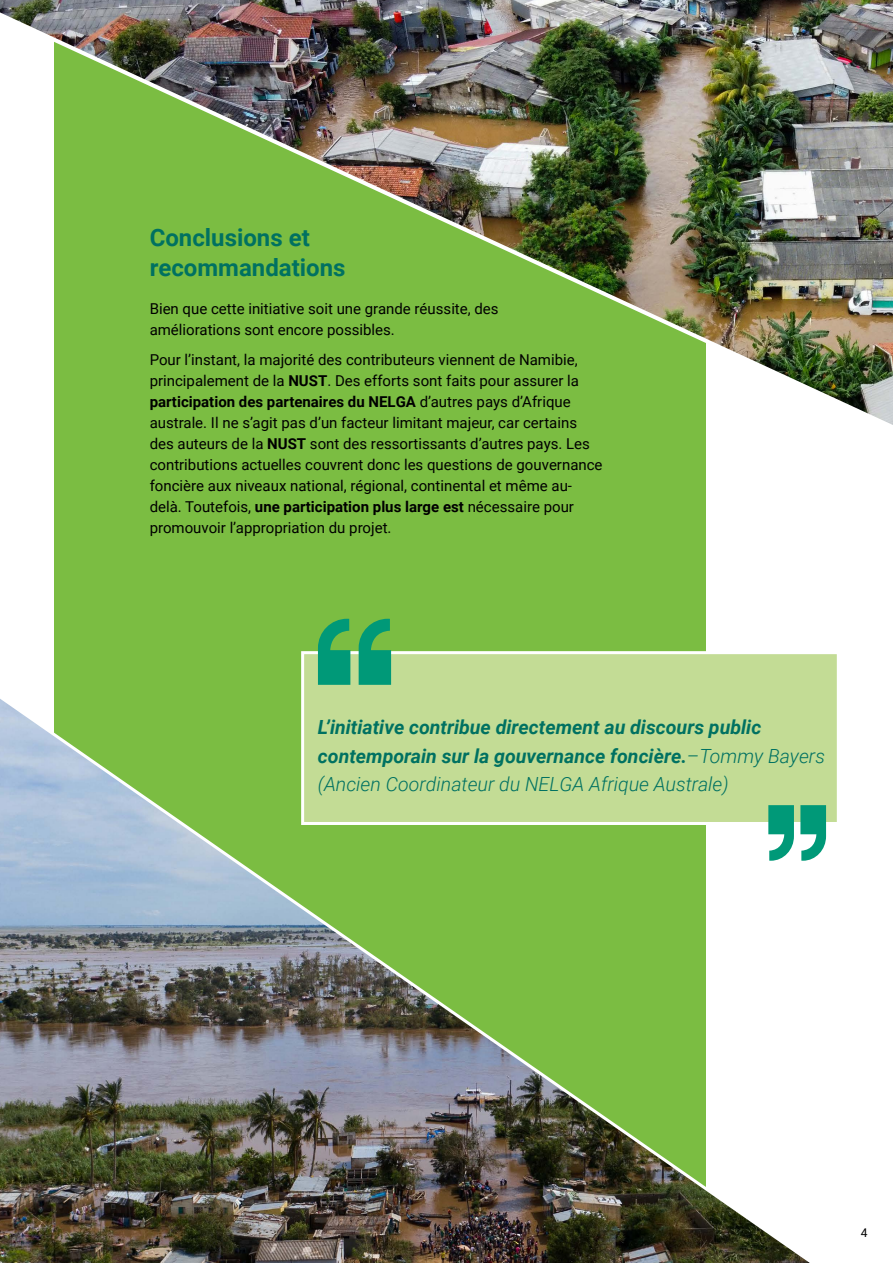
<style>
.page{position:relative;width:893px;height:1263px;background:#fff}
.page>*{position:absolute;margin:0;border:0;box-sizing:border-box;transform-origin:0 0}
.t1{font:700 24px/30px "Roboto";color:#007161}
.t2{font:italic 700 19.5px/28.5px "Roboto";color:#007161}
.t3{font:15px/21px "Roboto";color:#000}
.t4{font:12px "Roboto";color:#000}
.s1{font-weight:700}
.s2{font-weight:300}
</style>
<div class="page">
<div style="left:54px;top:0;width:652px;height:1263px;background:#7bbd42"></div>
<img style="left:0;top:0;width:893px;height:425px">
<img style="left:0;top:644px;width:827px;height:619px">
<div style="left:301px;top:651px;width:539px;height:174px;background:#c3dc95;border:3px solid #fff"></div>
<svg style="left:318px;top:619px;width:32px;height:66px"></svg>
<svg style="left:359px;top:619px;width:32px;height:66px"></svg>
<svg style="left:800px;top:805px;width:26px;height:56px"></svg>
<svg style="left:768px;top:805px;width:26px;height:56px"></svg>
<h1 class="t1" style="left:150px;top:222px;width:197px">Conclusions et recommandations</h1>
<p class="t3" style="left:150px;top:298px;width:350px">Bien que cette initiative soit une grande réussite, des améliorations sont encore possibles.</p>
<p class="t3" style="left:150px;top:348px;width:454px">Pour l’instant, la majorité des contributeurs viennent de Namibie, principalement de la <span class="s1">NUST</span>. Des efforts sont faits pour assurer la <span class="s1">participation des partenaires du NELGA</span> d’autres pays d’Afrique australe. Il ne s’agit pas d’un facteur limitant majeur, car certains des auteurs de la <span class="s1">NUST</span> sont des ressortissants d’autres pays. Les contributions actuelles couvrent donc les questions de gouvernance foncière aux niveaux national, régional, continental et même au&shy;delà. Toutefois, <span class="s1">une participation plus large est</span> nécessaire pour promouvoir l’appropriation du projet.</p>
<h2 class="t2" style="left:318px;top:712px;width:509px">L’initiative contribue directement au discours public contemporain sur la gouvernance foncière.<span class="s2">–Tommy Bayers (Ancien Coordinateur du NELGA Afrique Australe)</span></h2>
<p class="t4" style="left:861px;top:1224px;width:8px">4</p>
</div>
